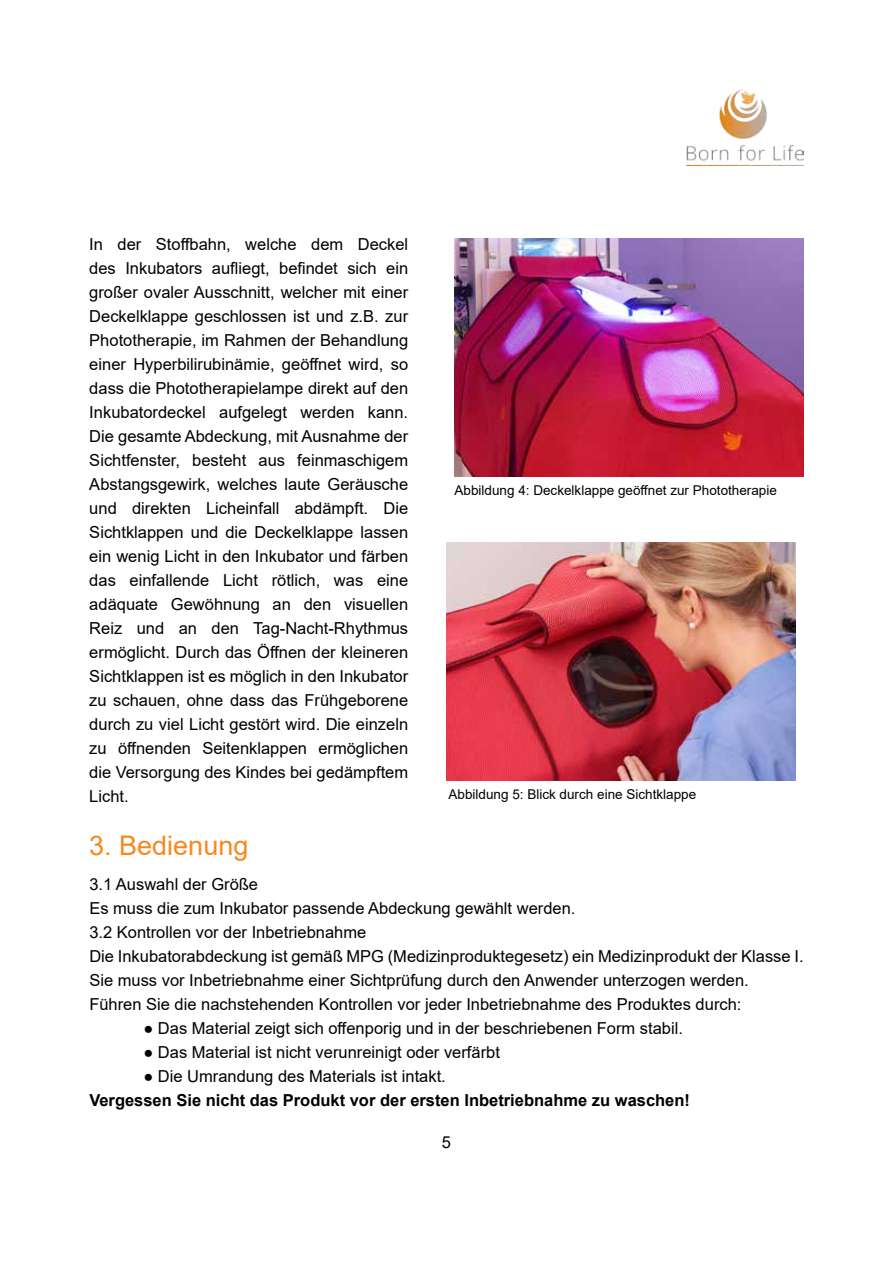
<style>
.page{position:relative;width:893px;height:1263px;background:#fff}
.page>*{position:absolute;margin:0;border:0;box-sizing:border-box;transform-origin:0 0}
.t1{font:27px "Arial";color:#f6891f}
.t2{font:16.5px/24px "Arial";color:#000;text-align:justify}
.t3{font:700 16.5px/24px "Arial";color:#000}
.t4{font:13.5px "Arial";color:#000}
.s1{font-weight:400}
</style>
<div class="page">
<img style="left:687px;top:89px;width:117px;height:76px">
<img style="left:455px;top:238px;width:348px;height:238px">
<img style="left:446px;top:542px;width:349px;height:238px">
<p class="t2" style="left:89px;top:232px;width:321px">In der Stoffbahn, welche dem Deckel des Inkubators aufliegt, befindet sich ein großer ovaler ausschnitt, welcher mit einer Deckelklappe geschlossen ist und z.b. zur Phototherapie, im rahmen der behandlung einer Hyperbilirubinämie, geöffnet wird, so dass die Phototherapielampe direkt auf den inkubatordeckel aufgelegt werden kann.<br>Die gesamte abdeckung, mit ausnahme der sichtfenster, besteht aus feinmaschigem abstangsgewirk, welches laute Geräusche und direkten Licheinfall abdämpft. Die sichtklappen und die Deckelklappe lassen ein wenig Licht in den inkubator und färben das einfallende Licht rötlich, was eine adäquate Gewöhnung an den visuellen reiz und an den Tag-nacht-rhythmus ermöglicht. Durch das Öffnen der kleineren sichtklappen ist es möglich in den inkubator zu schauen, ohne dass das Frühgeborene durch zu viel Licht gestört wird. Die einzeln zu öffnenden Seitenklappen ermöglichen die Versorgung des Kindes bei gedämpftem Licht.</p>
<p class="t1" style="left:89px;top:827px;width:161px">3. bedienung</p>
<p class="t4" style="left:455px;top:481px;width:324px">Abbildung 4: Deckelklappe geöffnet zur Phototherapie</p>
<p class="t4" style="left:449px;top:785px;width:249px">abbildung 5: blick durch eine sichtklappe</p>
<p class="t2" style="left:89px;top:872px;width:716px;text-align:left">3.1 auswahl der Größe<br>es muss die zum inkubator passende abdeckung gewählt werden.<br>3.2 Kontrollen vor der inbetriebnahme<br>Die inkubatorabdeckung ist gemäß MPG (Medizinproduktegesetz) ein Medizinprodukt der Klasse i. sie muss vor inbetriebnahme einer sichtprüfung durch den anwender unterzogen werden.<br>Führen sie die nachstehenden Kontrollen vor jeder inbetriebnahme des Produktes durch:</p>
<p class="t2" style="left:143px;top:1016px;width:541px">● Das Material zeigt sich offenporig und in der beschriebenen Form stabil.</p>
<p class="t2" style="left:143px;top:1040px;width:358px">● Das Material ist nicht verunreinigt oder verfärbt</p>
<p class="t3" style="left:89px;top:1065px;width:602px;text-indent:54px"><span class="s1">● Die Umrandung des Materials ist intakt.<br></span>Vergessen Sie nicht das Produkt vor der ersten Inbetriebnahme zu waschen!</p>
<p class="t2" style="left:442px;top:1130px;width:11px">5</p>
</div>
